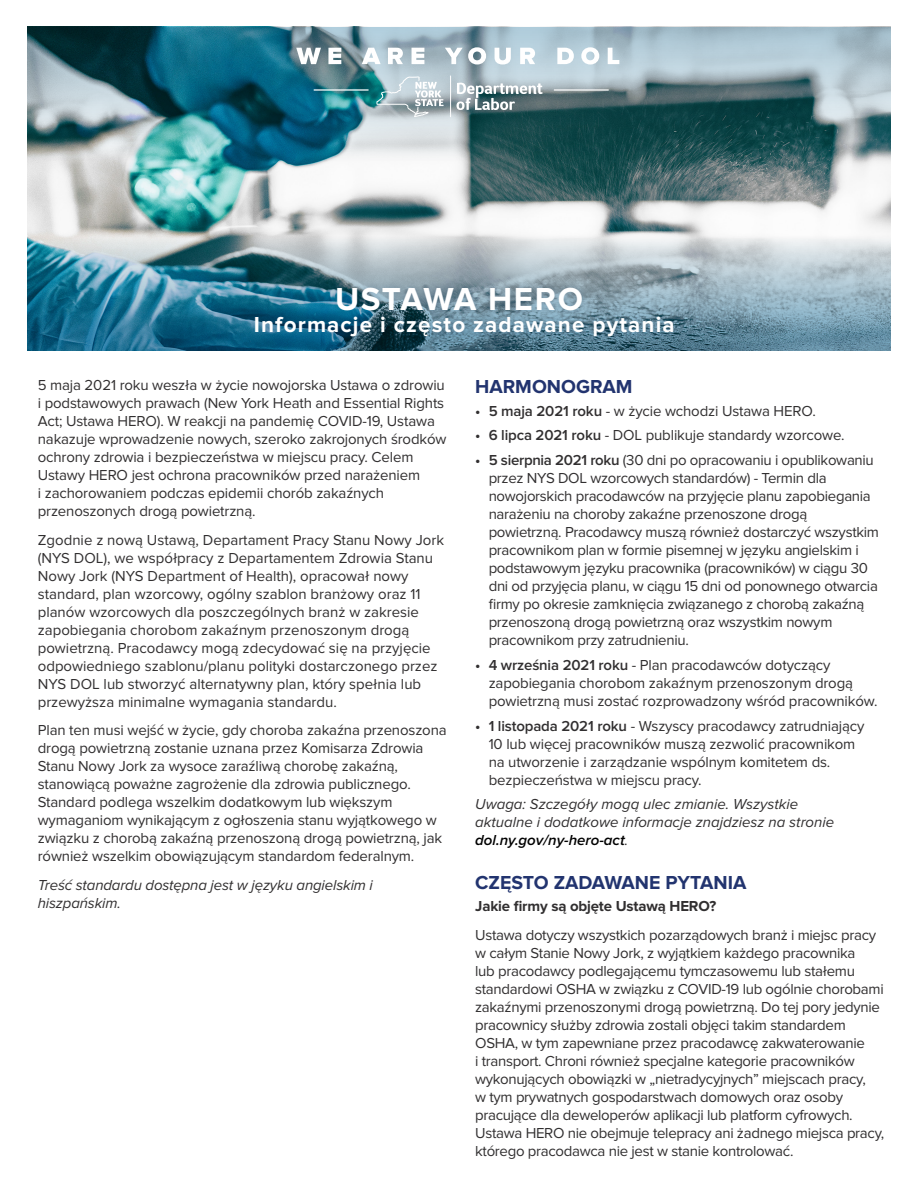
<style>
.page{position:relative;width:918px;height:1188px;background:#fff}
.page>*{position:absolute;margin:0;border:0;box-sizing:border-box;transform-origin:0 0}
.Fact_Sheet_Headline{font:700 33px "Proxima Nova";letter-spacing:.045em;color:#fff}
.Fact_Sheet_Headline-2{font:700 22.5px "Proxima Nova";letter-spacing:.05em;color:#fff}
.Section_Headline{font:700 19.5px "Proxima Nova";color:#22346f}
.Body_Copy{font:15px/18px "Proxima Nova";letter-spacing:-.01em;color:#312f30}
.Note{font:italic 15px/18px "Proxima Nova";color:#312f30}
.Questions{font:700 15px "Proxima Nova";letter-spacing:-.01em;color:#312f30}
.s1{font-weight:600}
.s2{font-weight:600;color:#000}
</style>
<div class="page">
<img style="left:27px;top:162px;width:864px;height:73px">
<svg style="left:27px;top:27px;width:864px;height:135px;background:#5d8792"></svg>
<svg style="left:27px;top:235px;width:864px;height:116px;background:#7ba0af"></svg>
<div style="left:249px;top:282px;width:430px;height:61px;background:#002953;opacity:.2"></div>
<hr style="left:554px;top:89px;width:55px;height:2px;background:#fff">
<hr style="left:314px;top:89px;width:55px;height:2px;background:#fff">
<svg style="left:296px;top:48px;width:25px;height:16px"></svg>
<svg style="left:328px;top:48px;width:13px;height:16px"></svg>
<svg style="left:362px;top:48px;width:19px;height:16px"></svg>
<svg style="left:388px;top:48px;width:15px;height:16px"></svg>
<svg style="left:412px;top:48px;width:12px;height:16px"></svg>
<svg style="left:445px;top:47px;width:41px;height:18px"></svg>
<svg style="left:495px;top:48px;width:16px;height:17px"></svg>
<svg style="left:520px;top:48px;width:15px;height:16px"></svg>
<svg style="left:557px;top:48px;width:17px;height:16px"></svg>
<svg style="left:581px;top:47px;width:18px;height:18px"></svg>
<svg style="left:608px;top:48px;width:11px;height:16px"></svg>
<svg style="left:457px;top:83px;width:86px;height:27px"></svg>
<hr style="left:450px;top:76px;width:1px;height:41px;background:#fff">
<svg style="left:376px;top:76px;width:68px;height:41px;background:#b1c3c9"></svg>
<p class="Fact_Sheet_Headline" style="left:335px;top:280px;width:249px">USTAWA HERO</p>
<p class="Fact_Sheet_Headline-2" style="left:254px;top:312px;width:422px">Informacje i często zadawane pytania</p>
<p class="Body_Copy" style="left:38px;top:376px;width:410px">5 maja 2021 roku weszła w życie nowojorska Ustawa o zdrowiu i podstawowych prawach (New York Heath and Essential Rights Act; Ustawa HERO). W reakcji na pandemię COVID-19, Ustawa nakazuje wprowadzenie nowych, szeroko zakrojonych środków ochrony zdrowia i bezpieczeństwa w miejscu pracy. Celem Ustawy HERO jest ochrona pracowników przed narażeniem<br>i zachorowaniem podczas epidemii chorób zakaźnych przenoszonych drogą powietrzną.</p>
<p class="Body_Copy" style="left:38px;top:531px;width:408px">Zgodnie z nową Ustawą, Departament Pracy Stanu Nowy Jork (NYS DOL), we współpracy z Departamentem Zdrowia Stanu Nowy Jork (NYS Department of Health), opracował nowy standard, plan wzorcowy, ogólny szablon branżowy oraz 11 planów wzorcowych dla poszczególnych branż w zakresie zapobiegania chorobom zakaźnym przenoszonym drogą powietrzną. Pracodawcy mogą zdecydować się na przyjęcie odpowiedniego szablonu/planu polityki dostarczonego przez NYS DOL lub stworzyć alternatywny plan, który spełnia lub przewyższa minimalne wymagania standardu.</p>
<p class="Body_Copy" style="left:38px;top:722px;width:410px">Plan ten musi wejść w życie, gdy choroba zakaźna przenoszona drogą powietrzną zostanie uznana przez Komisarza Zdrowia Stanu Nowy Jork za wysoce zaraźliwą chorobę zakaźną, stanowiącą poważne zagrożenie dla zdrowia publicznego.<br>Standard podlega wszelkim dodatkowym lub większym wymaganiom wynikającym z ogłoszenia stanu wyjątkowego w związku z chorobą zakaźną przenoszoną drogą powietrzną, jak również wszelkim obowiązującym standardom federalnym.</p>
<p class="Note" style="left:38px;top:877px;width:337px">Treść standardu dostępna jest w języku angielskim i hiszpańskim.</p>
<p class="Section_Headline" style="left:475px;top:376px;width:159px">HARMONOGRAM</p>
<p class="Body_Copy" style="left:475px;top:402px;width:342px"><span class="s1">• 5 maja 2021 roku</span> - w życie wchodzi Ustawa HERO.</p>
<p class="Body_Copy" style="left:475px;top:427px;width:371px"><span class="s1">• 6 lipca 2021 roku</span> - DOL publikuje standardy wzorcowe.</p>
<p class="Body_Copy" style="left:489px;top:451px;width:392px;text-indent:-14px"><span class="s1">• 5 sierpnia 2021 roku</span> (30 dni po opracowaniu i opublikowaniu przez NYS DOL wzorcowych standardów) - Termin dla nowojorskich pracodawców na przyjęcie planu zapobiegania narażeniu na choroby zakaźne przenoszone drogą powietrzną. Pracodawcy muszą również dostarczyć wszystkim pracownikom plan w formie pisemnej w języku angielskim i podstawowym języku pracownika (pracowników) w ciągu 30 dni od przyjęcia planu, w ciągu 15 dni od ponownego otwarcia firmy po okresie zamknięcia związanego z chorobą zakaźną przenoszoną drogą powietrzną oraz wszystkim nowym pracownikom przy zatrudnieniu.</p>
<p class="Body_Copy" style="left:489px;top:656px;width:390px;text-indent:-14px"><span class="s1">• 4 września 2021 roku</span> - Plan pracodawców dotyczący zapobiegania chorobom zakaźnym przenoszonym drogą powietrzną musi zostać rozprowadzony wśród pracowników.</p>
<p class="Body_Copy" style="left:489px;top:717px;width:377px;text-indent:-14px"><span class="s1">• 1 listopada 2021 roku</span> - Wszyscy pracodawcy zatrudniający 10 lub więcej pracowników muszą zezwolić pracownikom na utworzenie i zarządzanie wspólnym komitetem ds. bezpieczeństwa w miejscu pracy.</p>
<p class="Note" style="left:475px;top:796px;width:361px">Uwaga: Szczegóły mogą ulec zmianie. Wszystkie aktualne i dodatkowe informacje znajdziesz na stronie <span class="s2">dol.ny.gov/ny-hero-act</span>.</p>
<p class="Section_Headline" style="left:475px;top:871px;width:273px">CZĘSTO ZADAWANE PYTANIA</p>
<p class="Questions" style="left:475px;top:897px;width:243px">Jakie firmy są objęte Ustawą HERO?</p>
<p class="Body_Copy" style="left:475px;top:926px;width:411px">Ustawa dotyczy wszystkich pozarządowych branż i miejsc pracy w całym Stanie Nowy Jork, z wyjątkiem każdego pracownika<br>lub pracodawcy podlegającemu tymczasowemu lub stałemu standardowi OSHA w związku z COVID-19 lub ogólnie chorobami zakaźnymi przenoszonymi drogą powietrzną. Do tej pory jedynie pracownicy służby zdrowia zostali objęci takim standardem OSHA, w tym zapewniane przez pracodawcę zakwaterowanie<br>i transport. Chroni również specjalne kategorie pracowników wykonujących obowiązki w „nietradycyjnych” miejscach pracy,<br>w tym prywatnych gospodarstwach domowych oraz osoby pracujące dla deweloperów aplikacji lub platform cyfrowych.<br>Ustawa HERO nie obejmuje telepracy ani żadnego miejsca pracy, którego pracodawca nie jest w stanie kontrolować.</p>
</div>
